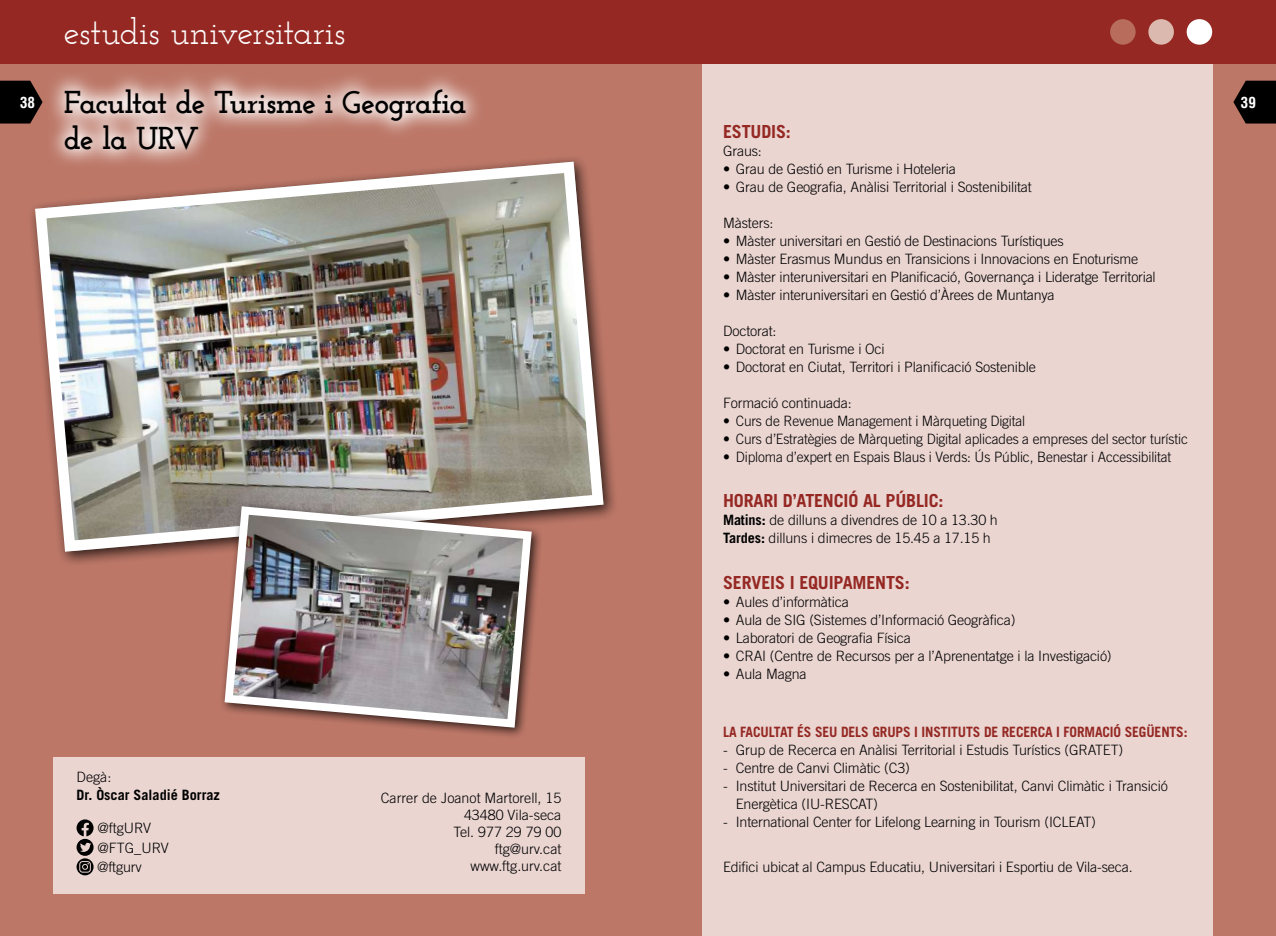
<style>
.page{position:relative;width:1276px;height:936px;background:#fff}
.page>*{position:absolute;margin:0;border:0;box-sizing:border-box;transform-origin:0 0}
.t1{font:36px "Josefin Slab";letter-spacing:-.01em;color:#fff}
.t2{font:700 31.5px/36px "Josefin Slab";letter-spacing:-.03em;color:#000}
.t3{font:700 18px "Trade Gothic LT Std";letter-spacing:-.01em;color:#952823}
.t4{font:700 condensed 15px "Helvetica";color:#fff}
.t5{font:300 14.25px/17.1px "Trade Gothic LT Std";letter-spacing:-.01em;color:#000}
.t6{font:300 14.25px "Trade Gothic LT Std";letter-spacing:-.01em;color:#000;scale:.96 1}
.t7{font:700 14.25px "Trade Gothic LT Std";letter-spacing:-.01em;color:#952823;scale:.96 1}
.t8{font:700 14.25px "Trade Gothic LT Std";color:#000}
.s1{font-weight:700}
</style>
<div class="page">
<div style="left:0;top:64px;width:1276px;height:871px;background:#bc7767"></div>
<div style="left:0;top:0;width:638px;height:64px;background:#952823"></div>
<div style="left:638px;top:0;width:638px;height:64px;background:#952823"></div>
<svg style="left:0;top:81px;width:43px;height:42px;background:#1c110f"></svg>
<svg style="left:1233px;top:81px;width:43px;height:42px;background:#1c110f"></svg>
<div style="left:702px;top:64px;width:510px;height:871px;background:#ead5d1"></div>
<div style="left:53px;top:757px;width:532px;height:136px;background:#ead5d1"></div>
<div style="left:1186px;top:19px;width:26px;height:26px;background:#fff;border-radius:50%"></div>
<div style="left:1148px;top:19px;width:26px;height:26px;background:#dcb9ae;border-radius:50%"></div>
<div style="left:1110px;top:19px;width:25px;height:26px;background:#b76c5c;border-radius:50%"></div>
<svg style="left:77px;top:819px;width:17px;height:56px"></svg>
<svg style="left:51px;top:76px;width:426px;height:78px"></svg>
<div style="left:27px;top:154px;width:591px;height:412px;background:#000;opacity:.75"></div>
<img style="left:29px;top:156px;width:580px;height:401px">
<div style="left:219px;top:501px;width:324px;height:238px;background:#000;opacity:.75"></div>
<img style="left:220px;top:502px;width:316px;height:229px">
<h1 class="t1" style="left:64px;top:10px;width:283px">estudis universitaris</h1>
<h2 class="t2" style="left:64px;top:84px;width:404px">Facultat de Turisme i Geografia de la URV</h2>
<p class="t4" style="left:20px;top:93px;width:16px">38</p>
<p class="t4" style="left:1241px;top:93px;width:16px">39</p>
<p class="t3" style="left:723px;top:121px;width:69px">ESTUDIS:</p>
<p class="t5" style="left:723px;top:142px;width:40px">Graus:</p>
<p class="t5" style="left:723px;top:160px;width:234px">• Grau de Gestió en Turisme i Hoteleria</p>
<p class="t5" style="left:723px;top:178px;width:310px">• Grau de Geografia, Anàlisi Territorial i Sostenibilitat</p>
<p class="t5" style="left:723px;top:214px;width:52px">Màsters:</p>
<p class="t5" style="left:723px;top:232px;width:342px">• Màster universitari en Gestió de Destinacions Turístiques</p>
<p class="t5" style="left:723px;top:250px;width:417px">• Màster Erasmus Mundus en Transicions i Innovacions en Enoturisme</p>
<p class="t5" style="left:723px;top:268px;width:434px">• Màster interuniversitari en Planificació, Governança i Lideratge Territorial</p>
<p class="t5" style="left:723px;top:286px;width:333px">• Màster interuniversitari en Gestió d’Àrees de Muntanya</p>
<p class="t5" style="left:723px;top:322px;width:55px">Doctorat:</p>
<p class="t5" style="left:723px;top:340px;width:163px">• Doctorat en Turisme i Oci</p>
<p class="t5" style="left:723px;top:358px;width:314px">• Doctorat en Ciutat, Territori i Planificació Sostenible</p>
<p class="t5" style="left:723px;top:394px;width:130px">Formació continuada:</p>
<p class="t6" style="left:723px;top:413px;width:316px">• Curs de Revenue Management i Màrqueting Digital</p>
<p class="t6" style="left:723px;top:431px;width:486px">• Curs d’Estratègies de Màrqueting Digital aplicades a empreses del sector turístic</p>
<p class="t6" style="left:723px;top:449px;width:468px">• Diploma d’expert en Espais Blaus i Verds: Ús Públic, Benestar i Accessibilitat</p>
<p class="t3" style="left:723px;top:490px;width:222px">HORARI D’ATENCIÓ AL PÚBLIC:</p>
<p class="t5" style="left:723px;top:511px;width:276px;line-height:18px"><span class="s1">Matins:</span> de dilluns a divendres de 10 a 13.30 h<br><span class="s1">Tardes:</span> dilluns i dimecres de 15.45 a 17.15 h</p>
<p class="t3" style="left:723px;top:571px;width:188px">SERVEIS I EQUIPAMENTS:</p>
<p class="t5" style="left:723px;top:592px;width:127px">• Aules d’informàtica</p>
<p class="t5" style="left:723px;top:610px;width:294px">• Aula de SIG (Sistemes d’Informació Geogràfica)</p>
<p class="t5" style="left:723px;top:628px;width:189px">• Laboratori de Geografia Física</p>
<p class="t5" style="left:723px;top:646px;width:390px">• CRAI (Centre de Recursos per a l’Aprenentatge i la Investigació)</p>
<p class="t5" style="left:723px;top:664px;width:85px">• Aula Magna</p>
<p class="t5" style="left:77px;top:768px;width:36px">Degà:</p>
<p class="t8" style="left:77px;top:785px;width:145px">Dr. Òscar Saladié Borraz</p>
<p class="t5" style="left:97px;top:818px;width:73px;line-height:19.5px">@ftgURV @FTG_URV @ftgurv</p>
<p class="t5" style="left:381px;top:789px;width:182px;text-align:right">Carrer de Joanot Martorell, 15<br>43480 Vila-seca<br>Tel. 977 29 79 00<br>ftg@urv.cat<br>www.ftg.urv.cat</p>
<p class="t7" style="left:723px;top:723px;width:485px">LA FACULTAT ÉS SEU DELS GRUPS I INSTITUTS DE RECERCA I FORMACIÓ SEGÜENTS:</p>
<p class="t5" style="left:723px;top:741px;width:402px">- Grup de Recerca en Anàlisi Territorial i Estudis Turístics (GRATET)</p>
<p class="t5" style="left:723px;top:759px;width:188px">- Centre de Canvi Climàtic (C3)</p>
<p class="t5" style="left:736px;top:776px;width:433px;line-height:18px;text-indent:-13px">- Institut Universitari de Recerca en Sostenibilitat, Canvi Climàtic i Transició<br>Energètica (IU-RESCAT)</p>
<p class="t5" style="left:723px;top:813px;width:374px">- International Center for Lifelong Learning in Tourism (ICLEAT)</p>
<p class="t5" style="left:723px;top:858px;width:411px">Edifici ubicat al Campus Educatiu, Universitari i Esportiu de Vila-seca.</p>
</div>
